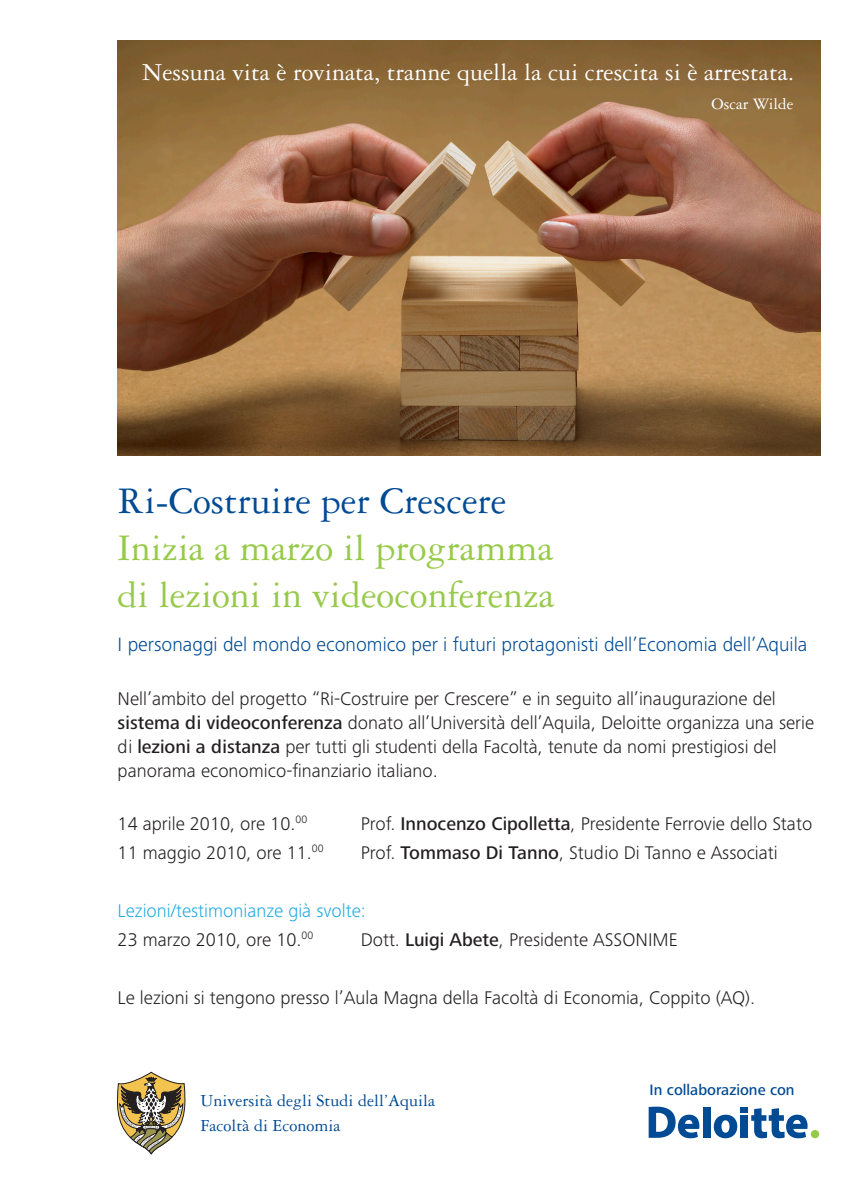
<style>
.page{position:relative;width:842px;height:1191px;background:#fff}
.page>*{position:absolute;margin:0;border:0;box-sizing:border-box;transform-origin:0 0}
.t1{font:40px/47.3px "Garamond 3 LT Std";color:#97ca49}
.t2{font:40px "Garamond 3 LT Std";color:#014a94}
.t3{font:26px "Garamond 3 LT Std";color:#fff}
.t4{font:300 20px "Frutiger Next Pro";color:#014a94}
.t5{font:300 19px/24px "Frutiger Next Pro";color:#231f20}
.t6{font:300 19px/29px "Frutiger Next Pro";color:#24aae1}
.t7{font:18px/25.3px "Garamond 3 LT Std";color:#014a94}
.t8{font:17px "Garamond 3 LT Std";color:#fff}
.t9{font:500 15.6px "Frutiger Next Pro";color:#014a94}
.s1{font-weight:500}
.s2{color:#231f20}
</style>
<div class="page">
<div style="left:703px;top:1107px;width:7px;height:30px;background:#014a94"></div>
<svg style="left:714px;top:1114px;width:23px;height:24px"></svg>
<div style="left:741px;top:1115px;width:7px;height:22px;background:#014a94"></div>
<div style="left:741px;top:1107px;width:7px;height:6px;background:#014a94"></div>
<svg style="left:751px;top:1108px;width:56px;height:30px"></svg>
<div style="left:811px;top:1130px;width:8px;height:8px;background:#97ca49;border-radius:50%"></div>
<svg style="left:649px;top:1106px;width:50px;height:32px"></svg>
<svg style="left:117px;top:1072px;width:68px;height:82px"></svg>
<img style="left:118px;top:41px;width:703px;height:414px">
<h2 class="t3" style="left:142px;top:58px;width:654px">Nessuna vita è rovinata, tranne quella la cui crescita si è arrestata.</h2>
<p class="t8" style="left:712px;top:95px;width:83px">Oscar Wilde</p>
<h1 class="t2" style="left:118px;top:479px;width:390px">Ri-Costruire per Crescere</h1>
<h1 class="t1" style="left:118px;top:524px;width:438px">Inizia a marzo il programma di lezioni in videoconferenza</h1>
<p class="t4" style="left:118px;top:633px;width:691px">I personaggi del mondo economico per i futuri protagonisti dell’Economia dell’Aquila</p>
<p class="t5" style="left:118px;top:686px;width:698px">Nell’ambito del progetto “Ri-Costruire per Crescere” e in seguito all’inaugurazione del <span class="s1">sistema di videoconferenza</span> donato all’Università dell’Aquila, Deloitte organizza una serie di <span class="s1">lezioni a distanza</span> per tutti gli studenti della Facoltà, tenute da nomi prestigiosi del panorama economico-finanziario italiano.</p>
<p class="t5" style="left:118px;top:811px;width:191px">14 aprile 2010, ore 10.<sup>00</sup></p>
<p class="t5" style="left:361px;top:811px;width:453px">Prof. <span class="s1">Innocenzo Cipolletta</span>, Presidente Ferrovie dello Stato</p>
<p class="t5" style="left:118px;top:840px;width:207px">11 maggio 2010, ore 11.<sup>00</sup></p>
<p class="t5" style="left:361px;top:840px;width:419px">Prof. <span class="s1">Tommaso Di Tanno</span>, Studio Di Tanno e Associati</p>
<p class="t6" style="left:118px;top:896px;width:250px">Lezioni/testimonianze già svolte:<br><span class="s2">23 marzo 2010, ore 10.</span><sup>00</sup></p>
<p class="t5" style="left:361px;top:927px;width:318px">Dott. <span class="s1">Luigi Abete</span>, Presidente ASSONIME</p>
<p class="t5" style="left:118px;top:985px;width:639px">Le lezioni si tengono presso l’Aula Magna della Facoltà di Economia, Coppito (AQ).</p>
<p class="t7" style="left:200px;top:1088px;width:236px">Università degli Studi dell’Aquila<br>Facoltà di Economia</p>
<p class="t9" style="left:650px;top:1081px;width:147px">In collaborazione con</p>
</div>
